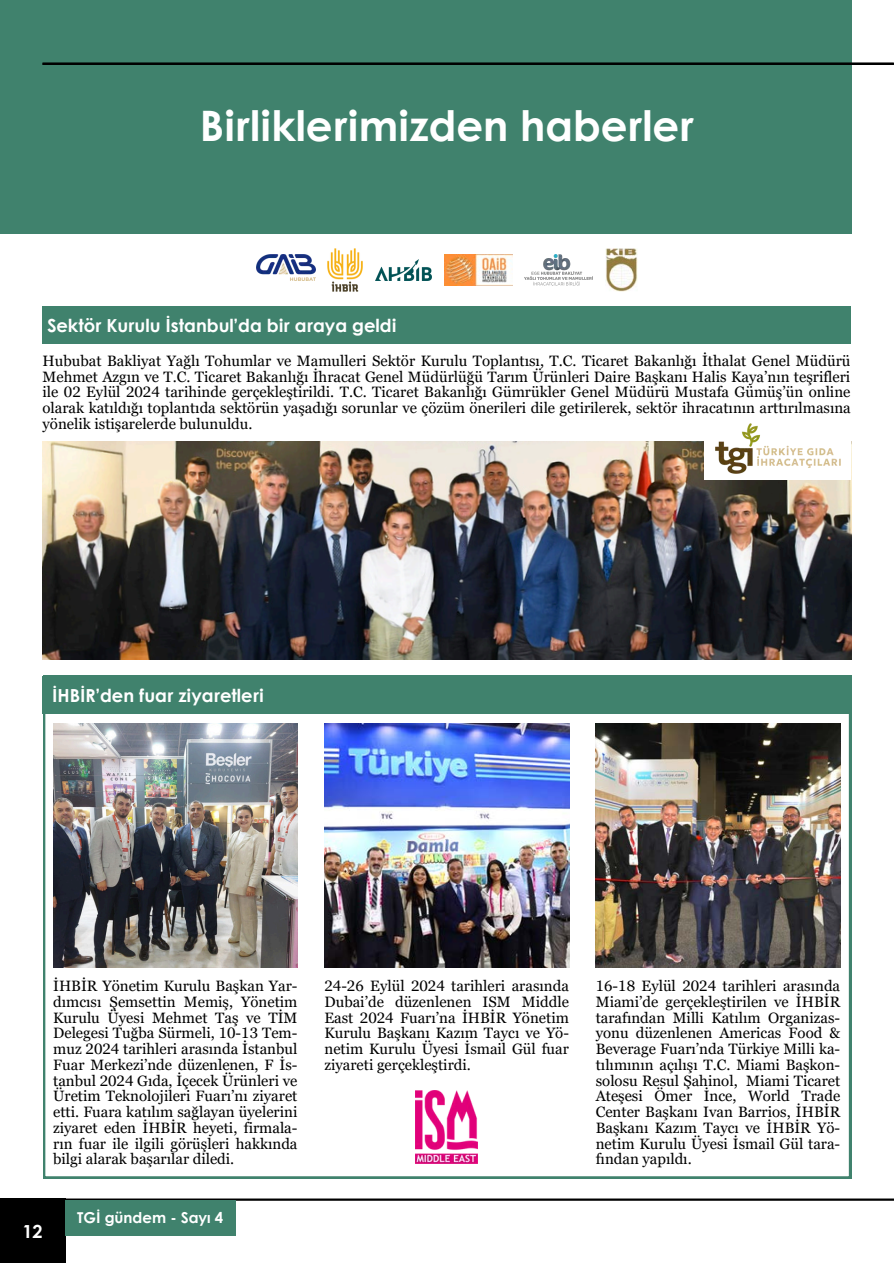
<style>
.page{position:relative;width:894px;height:1264px;background:#fff}
.page>*{position:absolute;margin:0;border:0;box-sizing:border-box;transform-origin:0 0}
.t1{font:700 42px "Century Gothic";color:#fff}
.t2{font:700 18px "Century Gothic";color:#fff}
.t3{font:15px/15.8px "Georgia Pro";color:#000;text-align:justify}
.t4{font:700 15px "Century Gothic";color:#fff}
</style>
<div class="page">
<div style="left:0;top:0;width:850px;height:234px;background:#40826d"></div>
<hr style="left:43px;top:1198px;width:850px;height:2px;background:#000">
<div style="left:0;top:1198px;width:65px;height:65px;background:#000"></div>
<div style="left:65px;top:1200px;width:170px;height:35px;background:#40826d"></div>
<hr style="left:43px;top:63px;width:850px;height:2px;background:#000">
<img style="left:327px;top:249px;width:35px;height:42px">
<img style="left:524px;top:255px;width:68px;height:30px">
<img style="left:605px;top:249px;width:32px;height:42px">
<img style="left:444px;top:254px;width:68px;height:32px">
<img style="left:375px;top:259px;width:56px;height:22px">
<img style="left:257px;top:255px;width:58px;height:26px">
<svg style="left:43px;top:713px;width:807px;height:465px"></svg>
<img style="left:416px;top:1089px;width:61px;height:74px">
<div style="left:43px;top:676px;width:807px;height:37px;background:#40826d"></div>
<div style="left:43px;top:306px;width:807px;height:37px;background:#40826d"></div>
<img style="left:43px;top:441px;width:807px;height:218px">
<div style="left:704px;top:436px;width:146px;height:44px;background:#fff"></div>
<img style="left:715px;top:423px;width:125px;height:51px">
<img style="left:595px;top:723px;width:244px;height:244px">
<img style="left:324px;top:723px;width:245px;height:244px">
<img style="left:53px;top:723px;width:244px;height:244px">
<p class="t1" style="left:200px;top:94px;width:495px">Birliklerimizden haberler</p>
<p class="t2" style="left:47px;top:312px;width:351px">Sektör Kurulu İstanbul’da bir araya geldi</p>
<p class="t3" style="left:43px;top:352px;width:809px">Hububat Bakliyat Yağlı Tohumlar ve Mamulleri Sektör Kurulu Toplantısı, T.C. Ticaret Bakanlığı İthalat Genel Müdürü Mehmet Azgın ve T.C. Ticaret Bakanlığı İhracat Genel Müdürlüğü Tarım Ürünleri Daire Başkanı Halis Kaya’nın teşrifleri ile 02 Eylül 2024 tarihinde gerçekleştirildi. T.C. Ticaret Bakanlığı Gümrükler Genel Müdürü Mustafa Gümüş’ün online olarak katıldığı toplantıda sektörün yaşadığı sorunlar ve çözüm önerileri dile getirilerek, sektör ihracatının arttırılmasına yönelik istişarelerde bulunuldu.</p>
<p class="t2" style="left:52px;top:681px;width:213px">İHBİR’den fuar ziyaretleri</p>
<p class="t3" style="left:53px;top:977px;width:246px">İHBİR Yönetim Kurulu Başkan Yar&shy;dımcısı Şemsettin Memiş, Yönetim Kurulu Üyesi Mehmet Taş ve TİM Delegesi Tuğba Sürmeli, 10-13 Tem&shy;muz 2024 tarihleri arasında İstanbul Fuar Merkezi’nde düzenlenen, F İs&shy;tanbul 2024 Gıda, İçecek Ürünleri ve Üretim Teknolojileri Fuarı’nı ziyaret etti. Fuara katılım sağlayan üyelerini ziyaret eden İHBİR heyeti, firmala&shy;rın fuar ile ilgili görüşleri hakkında bilgi alarak başarılar diledi.</p>
<p class="t3" style="left:324px;top:977px;width:246px">24-26 Eylül 2024 tarihleri arasında Dubai’de düzenlenen ISM Middle East 2024 Fuarı’na İHBİR Yönetim Kurulu Başkanı Kazım Taycı ve Yö&shy;netim Kurulu Üyesi İsmail Gül fuar ziyareti gerçekleştirdi.</p>
<h1 class="t2" style="left:22px;top:1217px;width:22px">12</h1>
<p class="t4" style="left:77px;top:1206px;width:148px">TGİ gündem - Sayı 4</p>
<p class="t3" style="left:595px;top:977px;width:246px">16-18 Eylül 2024 tarihleri arasında Miami’de gerçekleştirilen ve İHBİR tarafından Milli Katılım Organizas&shy;yonu düzenlenen Americas Food &amp; Beverage Fuarı’nda Türkiye Milli ka&shy;tılımının açılışı T.C. Miami Başkon&shy;solosu Resul Şahinol, Miami Ticaret Ateşesi Ömer İnce, World Trade Center Başkanı Ivan Barrios, İHBİR Başkanı Kazım Taycı ve İHBİR Yö&shy;netim Kurulu Üyesi İsmail Gül tara&shy;fından yapıldı.</p>
</div>
